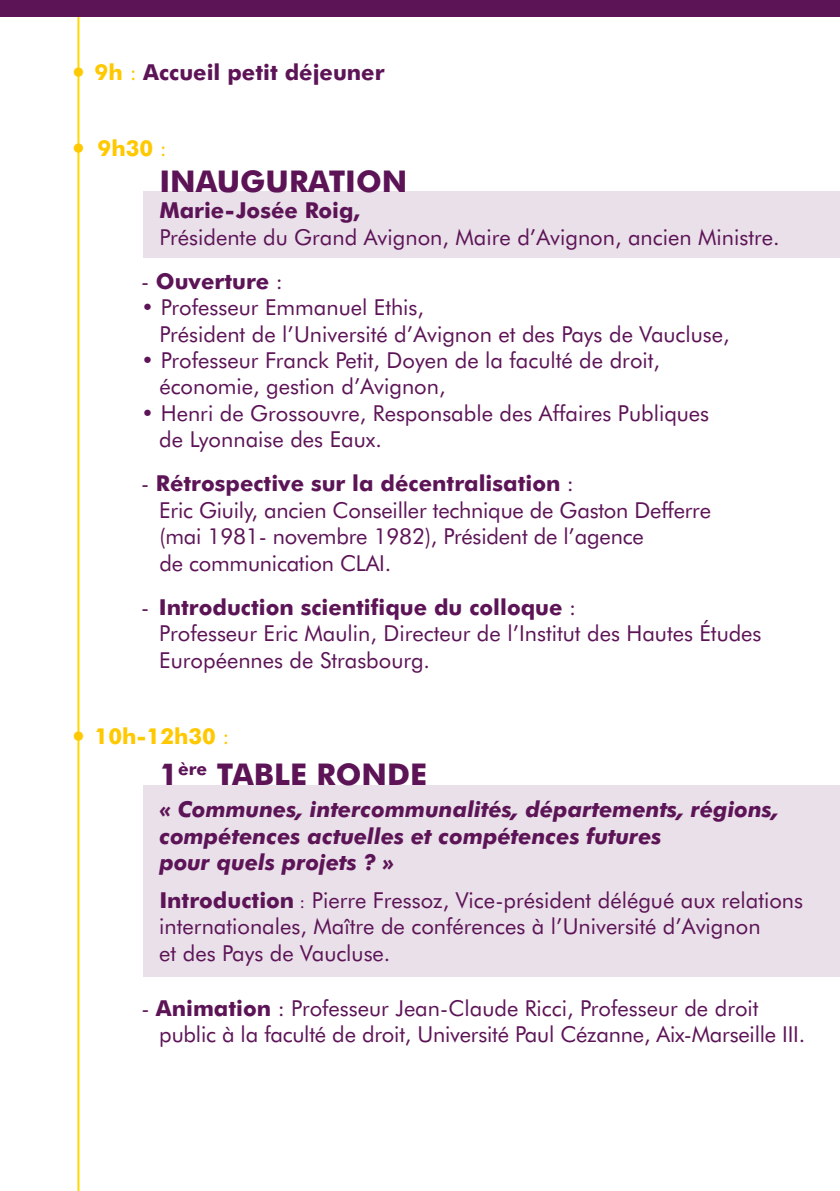
<style>
.page{position:relative;width:840px;height:1191px;background:#fff}
.page>*{position:absolute;margin:0;border:0;box-sizing:border-box;transform-origin:0 0}
.t1{font:700 30px "Futura BT";color:#5d1457}
.t2{font:22px/26.4px "Futura BT";color:#5d1457}
.t3{font:italic 700 22px/26.4px "Futura BT";color:#5d1457}
.t4{font:700 22px "Futura BT";color:#5d1457}
.t5{font:700 22px "Futura BT";color:#fec900}
.s1{font-weight:400;font-size:32px;color:#fec900}
.s2{color:#fec900}
.s3{font-weight:400;color:#fec900}
.s4{font-weight:400;font-size:32px}
.s5{font-weight:400}
.s6{font-weight:700}
.s7{font-size:18px}
</style>
<div class="page">
<div style="left:143px;top:191px;width:696px;height:67px;background:#e9e0e9"></div>
<div style="left:143px;top:785px;width:696px;height:192px;background:#e9e0e9"></div>
<hr style="left:77px;top:7px;width:2px;height:1184px;background:#ffd800">
<div style="left:0;top:0;width:839px;height:16px;background:#5d1457"></div>
<p class="t4" style="left:69px;top:58px;width:317px"><span class="s1">•</span> <span class="s2">9h</span> <span class="s3">:</span> Accueil petit déjeuner</p>
<p class="t5" style="left:69px;top:135px;width:99px"><span class="s4">•</span> 9h30 <span class="s5">:</span></p>
<h1 class="t1" style="left:159px;top:163px;width:249px">Inauguration</h1>
<p class="t4" style="left:159px;top:197px;width:202px">Marie-Josée Roig,</p>
<p class="t2" style="left:159px;top:223px;width:621px">présidente du Grand Avignon, Maire d’Avignon, ancien Ministre.</p>
<p class="t4" style="left:141px;top:268px;width:143px"><span class="s5">-</span> Ouverture <span class="s5">:</span></p>
<p class="t2" style="left:159px;top:294px;width:571px;text-indent:-18px">• Professeur Emmanuel Ethis,<br>président de l’Université d’Avignon et des Pays de Vaucluse,</p>
<p class="t2" style="left:159px;top:347px;width:502px;text-indent:-18px">• Professeur Franck Petit, Doyen de la faculté de droit, économie, gestion d’Avignon,</p>
<p class="t2" style="left:159px;top:400px;width:551px;text-indent:-18px">• Henri de Grossouvre, Responsable des Affaires Publiques de Lyonnaise des Eaux.</p>
<p class="t2" style="left:159px;top:470px;width:553px;text-indent:-18px">- <span class="s6">Rétrospective sur la décentralisation</span> :<br>Eric Giuily, ancien conseiller technique de Gaston Defferre (mai 1981- novembre 1982), Président de l’agence<br>de communication CLAI .</p>
<p class="t2" style="left:159px;top:593px;width:603px;text-indent:-18px">- <span class="s6">Introduction scientifique du colloque</span> :<br>Professeur Eric Maulin, directeur de l’Institut des Hautes études<br>Européennes de Strasbourg.</p>
<p class="t5" style="left:69px;top:722px;width:162px"><span class="s4">•</span> 10h-12h30 <span class="s5">:</span></p>
<h1 class="t1" style="left:159px;top:756px;width:269px">1<sup>ère</sup> table ronde</h1>
<p class="t3" style="left:159px;top:796px;width:620px">« Communes, intercommunalités, départements, régions, compétences actuelles et compétences futures<br>pour quels projets ? »</p>
<p class="t2" style="left:159px;top:886px;width:645px"><span class="s6">Introduction</span> <span class="s7">:</span> Pierre Fressoz, Vice-président délégué aux relations internationales, Maître de conférences à l’Université d’Avignon<br>et des Pays de Vaucluse.</p>
<p class="t2" style="left:159px;top:994px;width:647px;text-indent:-18px">- <span class="s6">Animation</span> : Professeur Jean-Claude Ricci, professeur de droit public à la faculté de droit, Université Paul Cézanne, Aix-Marseille III.</p>
</div>
